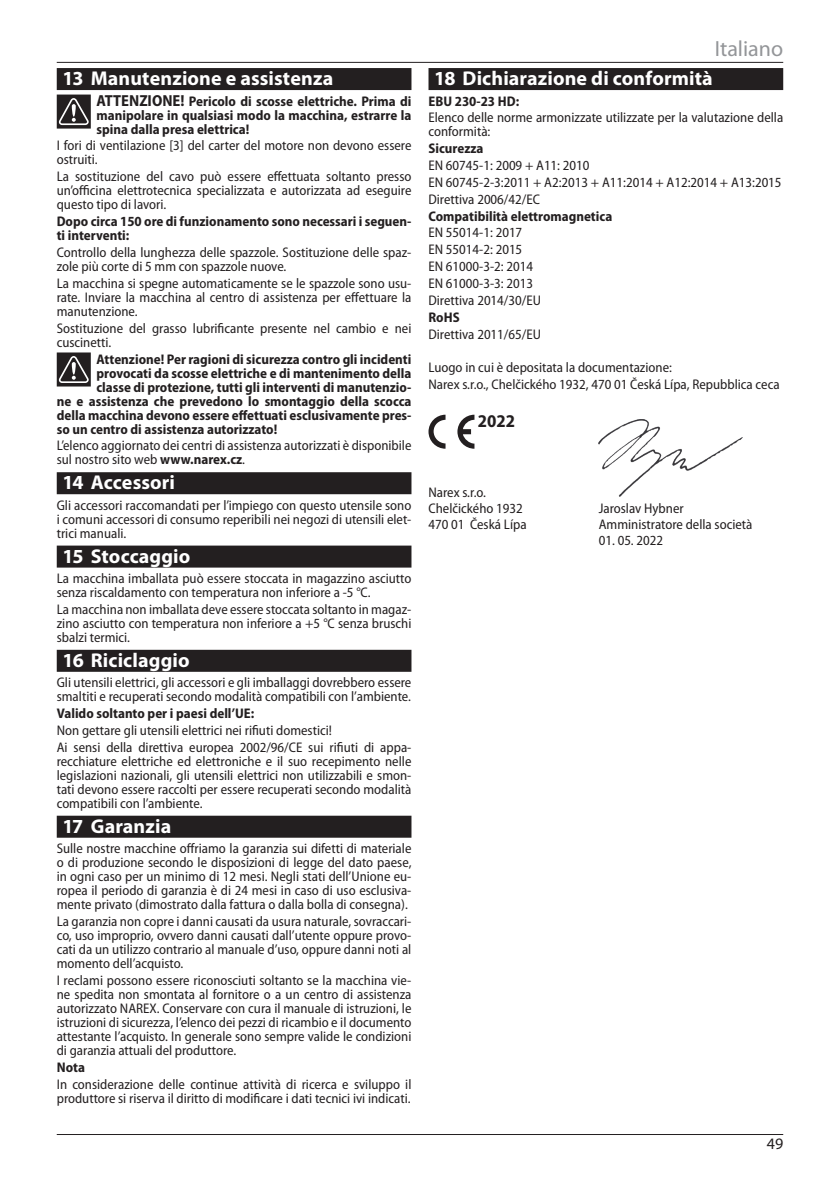
<style>
.page{position:relative;width:840px;height:1191px;background:#fff}
.page>*{position:absolute;margin:0;border:0;box-sizing:border-box;transform-origin:0 0}
.t1{font:22px "Myriad Pro";color:#939598}
.t2{font:700 20px "Myriad Pro";letter-spacing:.005em;color:#fff}
.Text_zakl_-_tucne{font:700 semi-condensed 18px "Myriad Pro";color:#231f20}
.t3{font:16px "Myriad Pro";color:#231f20}
.Text_zakl{font:semi-condensed 14px/14px "Myriad Pro";color:#231f20}
.Text_zakl_-_pozor{font:700 semi-condensed 14px/14px "Myriad Pro";color:#231f20;text-align:justify}
.Text_zakl_-_tucne-2{font:700 semi-condensed 14px/14px "Myriad Pro";color:#231f20}
.Text_zakl_-_adresa{font:semi-condensed 14px/16px "Myriad Pro";color:#231f20}
.s1{font-size:16px}
.s2{font-weight:700}
</style>
<div class="page">
<hr style="left:57px;top:62px;width:725px;height:1px;background:#231f20">
<hr style="left:57px;top:1134px;width:725px;height:1px;background:#231f20">
<div style="left:57px;top:68px;width:354px;height:22px;background:#231f20"></div>
<div style="left:57px;top:472px;width:354px;height:22px;background:#231f20"></div>
<div style="left:57px;top:545px;width:354px;height:22px;background:#231f20"></div>
<div style="left:57px;top:650px;width:354px;height:22px;background:#231f20"></div>
<div style="left:57px;top:815px;width:354px;height:22px;background:#231f20"></div>
<svg style="left:57px;top:95px;width:34px;height:34px"></svg>
<svg style="left:57px;top:352px;width:34px;height:34px"></svg>
<div style="left:428px;top:68px;width:354px;height:22px;background:#231f20"></div>
<svg style="left:428px;top:415px;width:46px;height:34px"></svg>
<img style="left:598px;top:420px;width:144px;height:76px">
<p class="t2" style="left:62px;top:67px;width:272px">13 Manutenzione e assistenza</p>
<p class="Text_zakl_-_pozor" style="left:96px;top:94px;width:316px"><span class="s1">ATTENZIONE!</span> Pericolo di scosse elettriche. Prima di manipolare in qualsiasi modo la macchina, estrarre la spina dalla presa elettrica!</p>
<p class="Text_zakl" style="left:57px;top:139px;width:356px">I fori di ventilazione [3] del carter del motore non devono essere ostruiti.</p>
<p class="Text_zakl" style="left:57px;top:170px;width:356px;text-align:justify">La sostituzione del cavo può essere effettuata soltanto presso un’officina elettrotecnica specializzata e autorizzata ad eseguire questo tipo di lavori.</p>
<p class="Text_zakl_-_tucne-2" style="left:57px;top:215px;width:356px">Dopo circa 150 ore di funzionamento sono necessari i seguen&shy;ti interventi:</p>
<p class="Text_zakl" style="left:57px;top:245px;width:356px">Controllo della lunghezza delle spazzole. Sostituzione delle spaz&shy;zole più corte di 5 mm con spazzole nuove.</p>
<p class="Text_zakl" style="left:57px;top:276px;width:356px;text-align:justify">La macchina si spegne automaticamente se le spazzole sono usu&shy;rate. Inviare la macchina al centro di assistenza per effettuare la manutenzione.</p>
<p class="Text_zakl" style="left:57px;top:321px;width:356px">Sostituzione del grasso lubrificante presente nel cambio e nei cuscinetti.</p>
<p class="Text_zakl_-_pozor" style="left:96px;top:352px;width:316px">Attenzione! Per ragioni di sicurezza contro gli incidenti</p>
<p class="Text_zakl_-_pozor" style="left:96px;top:366px;width:316px">provocati da scosse elettriche e di mantenimento della</p>
<p class="Text_zakl_-_pozor" style="left:96px;top:380px;width:316px">classe di protezione, tutti gli interventi di manutenzio-</p>
<p class="Text_zakl_-_pozor" style="left:57px;top:394px;width:356px">ne e assistenza che prevedono lo smontaggio della scocca</p>
<p class="Text_zakl_-_pozor" style="left:57px;top:408px;width:356px">della macchina devono essere effettuati esclusivamente pres-</p>
<p class="Text_zakl_-_pozor" style="left:57px;top:422px;width:222px">so un centro di assistenza autorizzato!</p>
<p class="Text_zakl" style="left:57px;top:439px;width:356px">L’elenco aggiornato dei centri di assistenza autorizzati è disponibile sul nostro sito web <span class="s2">www.narex.cz</span>.</p>
<p class="t2" style="left:62px;top:471px;width:114px">14 Accessori</p>
<p class="Text_zakl" style="left:57px;top:498px;width:356px;text-align:justify">Gli accessori raccomandati per l’impiego con questo utensile sono i comuni accessori di consumo reperibili nei negozi di utensili elet&shy;trici manuali.</p>
<p class="t2" style="left:62px;top:544px;width:129px">15 Stoccaggio</p>
<p class="Text_zakl" style="left:57px;top:572px;width:356px">La macchina imballata può essere stoccata in magazzino asciutto senza riscaldamento con temperatura non inferiore a -5 °C.</p>
<p class="Text_zakl" style="left:57px;top:602px;width:356px;text-align:justify">La macchina non imballata deve essere stoccata soltanto in magaz&shy;zino asciutto con temperatura non inferiore a +5 °C senza bruschi sbalzi termici.</p>
<p class="t2" style="left:62px;top:649px;width:129px">16 Riciclaggio</p>
<p class="Text_zakl" style="left:57px;top:676px;width:356px">Gli utensili elettrici, gli accessori e gli imballaggi dovrebbero essere smaltiti e recuperati secondo modalità compatibili con l’ambiente.</p>
<p class="Text_zakl_-_tucne-2" style="left:57px;top:706px;width:199px">Valido soltanto per i paesi dell’UE:</p>
<p class="Text_zakl" style="left:57px;top:723px;width:276px">Non gettare gli utensili elettrici nei rifiuti domestici!</p>
<p class="Text_zakl" style="left:57px;top:740px;width:356px;text-align:justify">Ai sensi della direttiva europea 2002/96/CE sui rifiuti di appa&shy;recchiature elettriche ed elettroniche e il suo recepimento nelle legislazioni nazionali, gli utensili elettrici non utilizzabili e smon&shy;tati devono essere raccolti per essere recuperati secondo modalità compatibili con l’ambiente.</p>
<p class="t2" style="left:62px;top:814px;width:110px">17 Garanzia</p>
<p class="Text_zakl" style="left:57px;top:842px;width:356px;text-align:justify">Sulle nostre macchine offriamo la garanzia sui difetti di materiale o di produzione secondo le disposizioni di legge del dato paese, in ogni caso per un minimo di 12 mesi. Negli stati dell’Unione eu&shy;ropea il periodo di garanzia è di 24 mesi in caso di uso esclusiva&shy;mente privato (dimostrato dalla fattura o dalla bolla di consegna).</p>
<p class="Text_zakl" style="left:57px;top:914px;width:356px;text-align:justify">La garanzia non copre i danni causati da usura naturale, sovraccari&shy;co, uso improprio, ovvero danni causati dall’utente oppure provo&shy;cati da un utilizzo contrario al manuale d’uso, oppure danni noti al momento dell’acquisto.</p>
<p class="Text_zakl" style="left:57px;top:973px;width:356px;text-align:justify">I reclami possono essere riconosciuti soltanto se la macchina vie&shy;ne spedita non smontata al fornitore o a un centro di assistenza autorizzato NAREX. Conservare con cura il manuale di istruzioni, le istruzioni di sicurezza, l’elenco dei pezzi di ricambio e il documento attestante l’acquisto. In generale sono sempre valide le condizioni di garanzia attuali del produttore.</p>
<p class="Text_zakl_-_tucne-2" style="left:57px;top:1060px;width:30px">Nota</p>
<p class="Text_zakl" style="left:57px;top:1077px;width:356px">In considerazione delle continue attività di ricerca e sviluppo il produttore si riserva il diritto di modificare i dati tecnici ivi indicati.</p>
<h1 class="t1" style="left:714px;top:37px;width:70px">Italiano</h1>
<p class="t2" style="left:434px;top:67px;width:280px">18 Dichiarazione di conformità</p>
<p class="Text_zakl_-_tucne-2" style="left:428px;top:94px;width:92px">EBU 230‑23 HD:</p>
<p class="Text_zakl" style="left:428px;top:111px;width:356px">Elenco delle norme armonizzate utilizzate per la valutazione della conformità:</p>
<p class="Text_zakl_-_tucne-2" style="left:428px;top:142px;width:56px">Sicurezza</p>
<p class="Text_zakl" style="left:428px;top:159px;width:162px">EN 60745-1: 2009 + A11: 2010</p>
<p class="Text_zakl" style="left:428px;top:175px;width:354px">EN 60745-2-3:2011 + A2:2013 + A11:2014 + A12:2014 + A13:2015</p>
<p class="Text_zakl" style="left:428px;top:192px;width:113px">Direttiva 2006/42/EC</p>
<p class="Text_zakl_-_tucne-2" style="left:428px;top:209px;width:185px">Compatibilità elettromagnetica</p>
<p class="Text_zakl" style="left:428px;top:226px;width:95px">EN 55014-1: 2017</p>
<p class="Text_zakl" style="left:428px;top:243px;width:95px">EN 55014-2: 2015</p>
<p class="Text_zakl" style="left:428px;top:260px;width:106px">EN 61000-3-2: 2014</p>
<p class="Text_zakl" style="left:428px;top:277px;width:106px">EN 61000-3-3: 2013</p>
<p class="Text_zakl" style="left:428px;top:293px;width:114px">Direttiva 2014/30/EU</p>
<p class="Text_zakl_-_tucne-2" style="left:428px;top:310px;width:33px">RoHS</p>
<p class="Text_zakl" style="left:428px;top:327px;width:114px">Direttiva 2011/65/EU</p>
<p class="Text_zakl" style="left:428px;top:361px;width:245px">Luogo in cui è depositata la documentazione:</p>
<p class="Text_zakl" style="left:428px;top:378px;width:352px">Narex s.r.o., Chelčického 1932, 470 01 Česká Lípa, Repubblica ceca</p>
<p class="Text_zakl_-_tucne" style="left:477px;top:410px;width:39px">2022</p>
<p class="Text_zakl_-_adresa" style="left:428px;top:484px;width:96px">Narex s.r.o.<br>Chelčického 1932</p>
<p class="Text_zakl_-_adresa" style="left:598px;top:500px;width:86px">Jaroslav Hybner</p>
<p class="Text_zakl_-_adresa" style="left:428px;top:516px;width:100px">470 01 Česká Lípa</p>
<p class="Text_zakl_-_adresa" style="left:598px;top:516px;width:155px">Amministratore della società</p>
<p class="Text_zakl_-_adresa" style="left:598px;top:532px;width:66px">01. 05. 2022</p>
<p class="t3" style="left:766px;top:1135px;width:18px">49</p>
</div>
